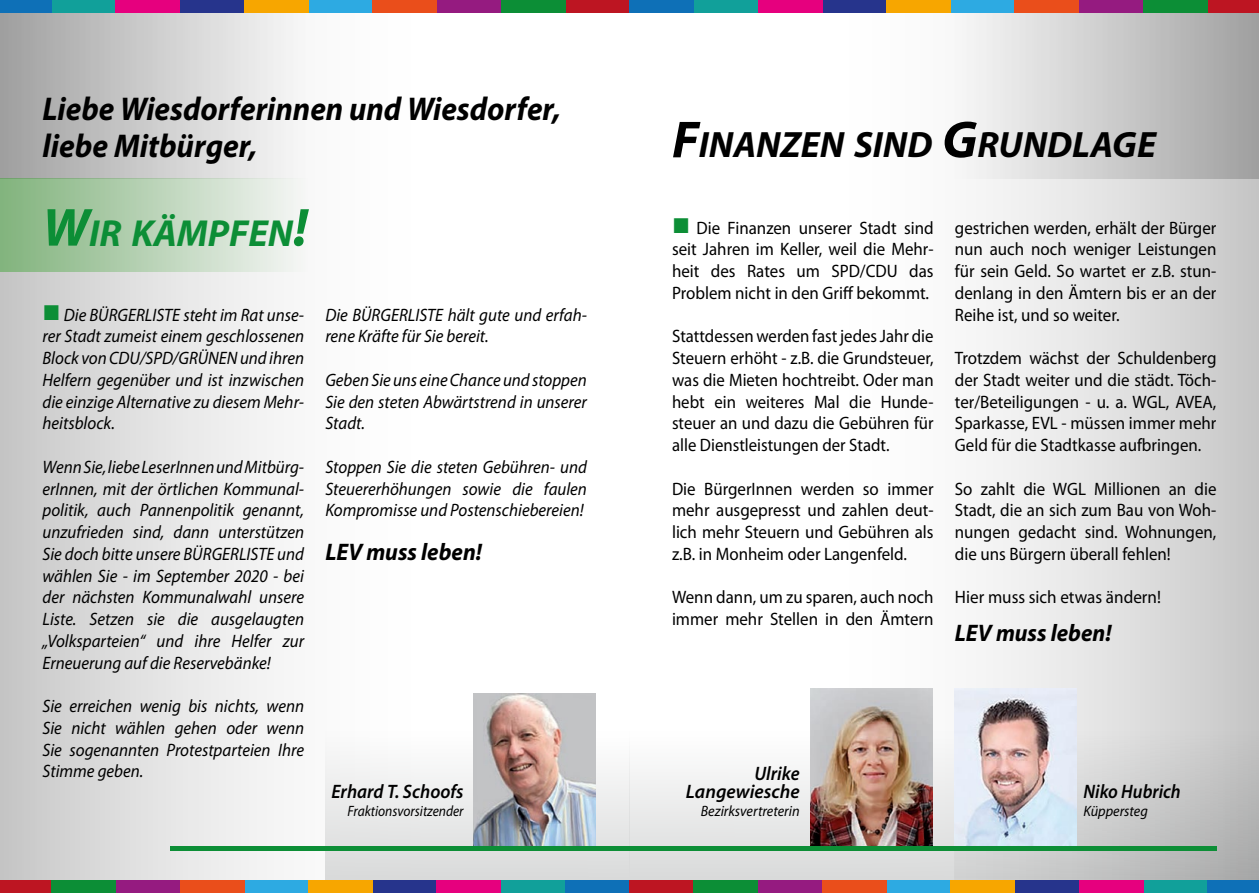
<style>
.page{position:relative;width:1259px;height:893px;background:#fff}
.page>*{position:absolute;margin:0;border:0;box-sizing:border-box;transform-origin:0 0}
.t1{font:italic 700 37.8px "Myriad Pro";color:#0c8e36}
.t2{font:italic 700 36.75px "Myriad Pro";color:#000}
.t3{font:italic 700 33px/37.5px "Myriad Pro";color:#000;scale:.94 1}
.t4{font:italic 700 24px "Myriad Pro";color:#000;scale:.95 1}
.t5{font:italic 600 19.5px/18px "Myriad Pro";color:#000;text-align:right;scale:.95 1}
.t6{font:italic 600 19.5px "Myriad Pro";color:#000;scale:.92 1}
.t7{font:18px/21.8px "Myriad Pro";color:#000;text-align:justify;scale:.94 1}
.t8{font:italic 18px/21.8px "Myriad Pro";color:#000;text-align:justify;scale:.94 1}
.t9{font:18px "Myriad Pro";color:#000;scale:.95 1}
.t10{font:italic 15px "Myriad Pro";color:#000;scale:.95 1}
.t11{font:italic 15px "Myriad Pro";color:#000;scale:.9 1}
.s1{font-size:54px}
.s2{color:#0c8e36}
.s3{font-size:52.5px}
</style>
<div class="page">
<div style="left:629px;top:0;width:630px;height:893px;background:linear-gradient(to right,#fff,#d4d4d4)"></div>
<div style="left:0;top:0;width:629px;height:893px;background:linear-gradient(to right,#d4d4d4,#fff)"></div>
<svg style="left:629px;top:13px;width:630px;height:166px"></svg>
<svg style="left:0;top:13px;width:629px;height:166px"></svg>
<div style="left:565px;top:0;width:64px;height:13px;background:#bd1522"></div>
<div style="left:437px;top:0;width:64px;height:13px;background:#951b80"></div>
<div style="left:308px;top:0;width:64px;height:13px;background:#2daae2"></div>
<div style="left:180px;top:0;width:64px;height:13px;background:#26348c"></div>
<div style="left:51px;top:0;width:65px;height:13px;background:#11a09a"></div>
<div style="left:501px;top:0;width:64px;height:13px;background:#0c8e36"></div>
<div style="left:372px;top:0;width:65px;height:13px;background:#ea4e1b"></div>
<div style="left:244px;top:0;width:64px;height:13px;background:#f7a600"></div>
<div style="left:116px;top:0;width:64px;height:13px;background:#e6007e"></div>
<div style="left:0;top:0;width:51px;height:13px;background:#0e70b7"></div>
<div style="left:1207px;top:0;width:52px;height:13px;background:#bd1522"></div>
<div style="left:1079px;top:0;width:64px;height:13px;background:#951b80"></div>
<div style="left:950px;top:0;width:65px;height:13px;background:#2daae2"></div>
<div style="left:822px;top:0;width:64px;height:13px;background:#26348c"></div>
<div style="left:693px;top:0;width:65px;height:13px;background:#11a09a"></div>
<div style="left:1143px;top:0;width:64px;height:13px;background:#0c8e36"></div>
<div style="left:1015px;top:0;width:64px;height:13px;background:#ea4e1b"></div>
<div style="left:886px;top:0;width:64px;height:13px;background:#f7a600"></div>
<div style="left:758px;top:0;width:64px;height:13px;background:#e6007e"></div>
<div style="left:629px;top:0;width:64px;height:13px;background:#0e70b7"></div>
<div style="left:0;top:880px;width:51px;height:13px;background:#bd1522"></div>
<div style="left:116px;top:880px;width:64px;height:13px;background:#951b80"></div>
<div style="left:244px;top:880px;width:64px;height:13px;background:#2daae2"></div>
<div style="left:372px;top:880px;width:65px;height:13px;background:#26348c"></div>
<div style="left:501px;top:880px;width:64px;height:13px;background:#11a09a"></div>
<div style="left:51px;top:880px;width:65px;height:13px;background:#0c8e36"></div>
<div style="left:180px;top:880px;width:64px;height:13px;background:#ea4e1b"></div>
<div style="left:308px;top:880px;width:64px;height:13px;background:#f7a600"></div>
<div style="left:437px;top:880px;width:64px;height:13px;background:#e6007e"></div>
<div style="left:565px;top:880px;width:64px;height:13px;background:#0e70b7"></div>
<div style="left:629px;top:880px;width:64px;height:13px;background:#bd1522"></div>
<div style="left:758px;top:880px;width:64px;height:13px;background:#951b80"></div>
<div style="left:886px;top:880px;width:64px;height:13px;background:#2daae2"></div>
<div style="left:1015px;top:880px;width:64px;height:13px;background:#26348c"></div>
<div style="left:1143px;top:880px;width:64px;height:13px;background:#11a09a"></div>
<div style="left:693px;top:880px;width:65px;height:13px;background:#0c8e36"></div>
<div style="left:822px;top:880px;width:64px;height:13px;background:#ea4e1b"></div>
<div style="left:950px;top:880px;width:65px;height:13px;background:#f7a600"></div>
<div style="left:1079px;top:880px;width:64px;height:13px;background:#e6007e"></div>
<div style="left:1207px;top:880px;width:52px;height:13px;background:#0e70b7"></div>
<div style="left:325px;top:731px;width:304px;height:149px;background:linear-gradient(to bottom,#fdfdfd,#d9dada)"></div>
<svg style="left:0;top:179px;width:629px;height:93px"></svg>
<img style="left:473px;top:693px;width:122px;height:153px">
<hr style="left:170px;top:846px;width:459px;height:4px;background:#0c8e36">
<div style="left:629px;top:731px;width:325px;height:149px;background:linear-gradient(to bottom,#fefefe,#d9dada)"></div>
<svg style="left:954px;top:731px;width:305px;height:149px;background:#c5c7c6"></svg>
<img style="left:811px;top:689px;width:122px;height:157px">
<img style="left:954px;top:689px;width:122px;height:157px">
<hr style="left:629px;top:846px;width:588px;height:4px;background:#0c8e36">
<h3 class="t3" style="left:43px;top:89px;width:553px">Liebe Wiesdorferinnen und Wiesdorfer, liebe Mitbürger,</h3>
<h1 class="t1" style="left:43px;top:208px;width:267px"><span class="s1">W</span>IR KÄMPFEN<span class="s1">!</span></h1>
<p class="t8" style="left:43px;top:303px;width:280px"><span class="s2">■</span> Die BÜRGERLISTE steht im Rat unse&shy;rer Stadt zumeist einem geschlossenen Block von CDU/SPD/GRÜNEN und ihren Helfern gegenüber und ist inzwischen die einzige Alternative zu diesem Mehr&shy;heitsblock.</p>
<p class="t8" style="left:43px;top:456px;width:280px">Wenn Sie, liebe LeserInnen und Mitbürg&shy;erInnen, mit der örtlichen Kommunal&shy;politik, auch Pannenpolitik genannt, unzufrieden sind, dann unterstützen Sie doch bitte unsere BÜRGERLISTE und wählen Sie - im September 2020 - bei der nächsten Kommunalwahl unsere Liste. Setzen sie die ausgelaugten „Volksparteien“ und ihre Helfer zur Erneuerung auf die Reservebänke!</p>
<p class="t8" style="left:43px;top:695px;width:280px">Sie erreichen wenig bis nichts, wenn Sie nicht wählen gehen oder wenn Sie sogenannten Protestparteien Ihre Stimme geben.</p>
<p class="t8" style="left:325px;top:303px;width:280px">Die BÜRGERLISTE hält gute und erfah&shy;rene Kräfte für Sie bereit.</p>
<p class="t8" style="left:325px;top:369px;width:280px">Geben Sie uns eine Chance und stoppen Sie den steten Abwärtstrend in unserer Stadt.</p>
<p class="t8" style="left:325px;top:456px;width:280px">Stoppen Sie die steten Gebühren- und Steuererhöhungen sowie die faulen Kompromisse und Postenschiebereien!</p>
<h3 class="t4" style="left:325px;top:536px;width:166px">LEV muss leben!</h3>
<p class="t5" style="left:331px;top:782px;width:141px">Erhard T. Schoofs</p>
<p class="t11" style="left:347px;top:802px;width:130px">Fraktionsvorsitzender</p>
<h2 class="t2" style="left:672px;top:121px;width:485px"><span class="s3">F</span>INANZEN SIND <span class="s3">G</span>RUNDLAGE</h2>
<p class="t7" style="left:672px;top:216px;width:280px"><span class="s2">■</span> Die Finanzen unserer Stadt sind seit Jahren im Keller, weil die Mehr&shy;heit des Rates um SPD/CDU das Problem nicht in den Griff bekommt.</p>
<p class="t7" style="left:672px;top:325px;width:280px">Stattdessen werden fast jedes Jahr die Steuern erhöht - z.B. die Grundsteuer, was die Mieten hochtreibt. Oder man hebt ein weiteres Mal die Hunde&shy;steuer an und dazu die Gebühren für alle Dienstleistungen der Stadt.</p>
<p class="t7" style="left:672px;top:477px;width:280px">Die BürgerInnen werden so immer mehr ausgepresst und zahlen deut&shy;lich mehr Steuern und Gebühren als z.B. in Monheim oder Langenfeld.</p>
<p class="t7" style="left:672px;top:586px;width:280px">Wenn dann, um zu sparen, auch noch immer mehr Stellen in den Ämtern</p>
<p class="t7" style="left:955px;top:216px;width:280px">gestrichen werden, erhält der Bürger nun auch noch weniger Leistungen für sein Geld. So wartet er z.B. stun&shy;denlang in den Ämtern bis er an der Reihe ist, und so weiter.</p>
<p class="t7" style="left:955px;top:347px;width:280px">Trotzdem wächst der Schuldenberg der Stadt weiter und die städt. Töch&shy;ter/Beteiligungen - u. a. WGL, AVEA, Sparkasse, EVL - müssen immer mehr Geld für die Stadtkasse aufbringen.</p>
<p class="t7" style="left:955px;top:477px;width:280px">So zahlt die WGL Millionen an die Stadt, die an sich zum Bau von Woh&shy;nungen gedacht sind. Wohnungen, die uns Bürgern überall fehlen!</p>
<p class="t9" style="left:955px;top:586px;width:218px">Hier muss sich etwas ändern!</p>
<h3 class="t4" style="left:955px;top:617px;width:166px">LEV muss leben!</h3>
<p class="t5" style="left:686px;top:764px;width:121px">Ulrike<br>Langewiesche</p>
<p class="t10" style="left:701px;top:802px;width:105px">Bezirksvertreterin</p>
<p class="t6" style="left:1083px;top:779px;width:107px">Niko Hubrich</p>
<p class="t10" style="left:1083px;top:802px;width:69px">Küppersteg</p>
</div>
